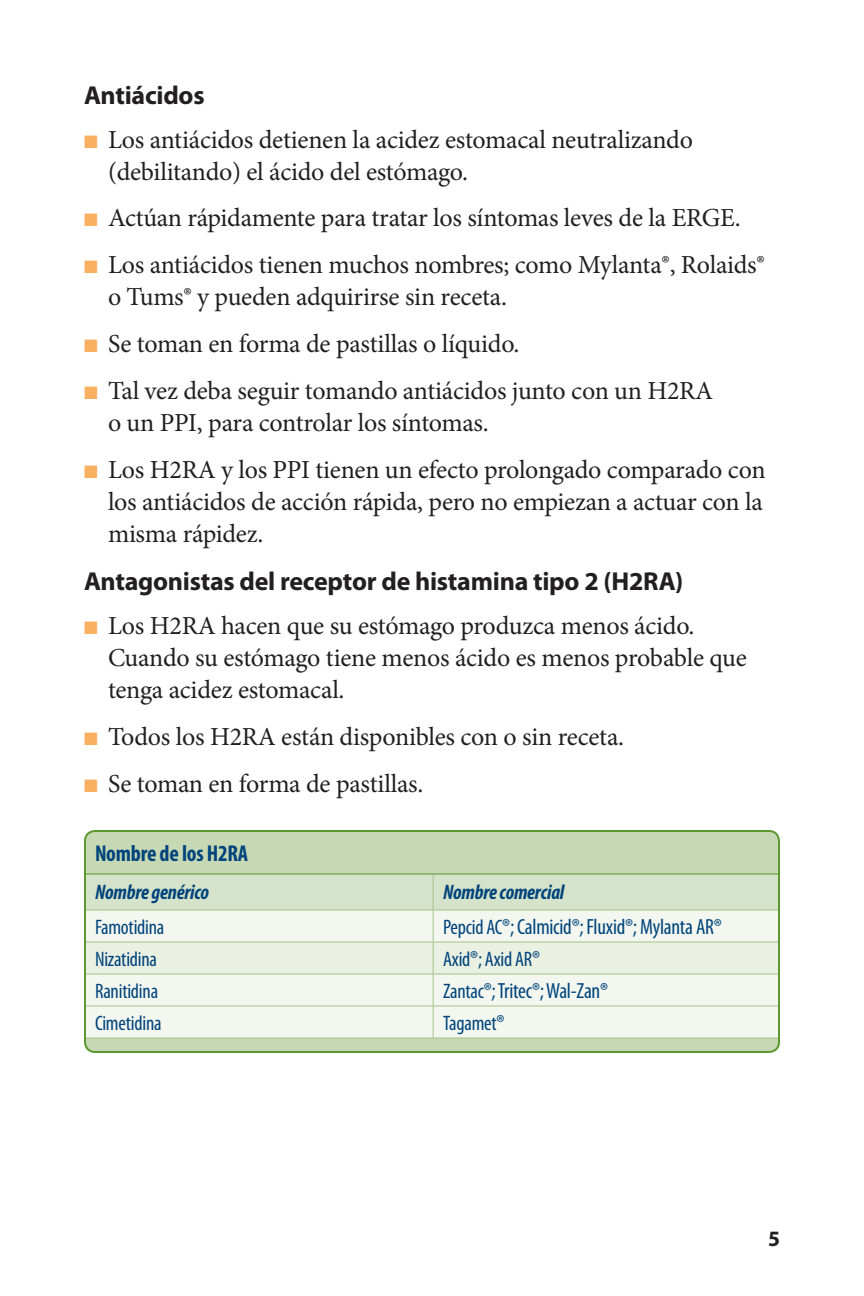
<style>
.page{position:relative;width:864px;height:1296px;background:#fff}
.page>*{position:absolute;margin:0;border:0;box-sizing:border-box;transform-origin:0 0}
.t1{font:26px/32px "Minion Pro";letter-spacing:-.01em;color:#231f20}
.sub_head_sans_serif{font:700 26px "Myriad Pro";letter-spacing:-.01em;color:#231f20}
.table_column_heads{font:700 condensed 23px "Myriad Pro";letter-spacing:-.01em;color:#00447b}
.table_bullets_conden{font:condensed 22px "Myriad Pro";letter-spacing:-.01em;color:#00447b}
.t2{font:700 22px "Myriad Pro";color:#231f20}
.table_bullets_conden-2{font:condensed 21px "Myriad Pro";letter-spacing:-.01em;color:#00447b}
.Table_subheads{font:italic 700 condensed 21px "Myriad Pro";letter-spacing:-.01em;color:#00447b}
.s1{color:#fab061}
.s2{font-size:21px}
.s3{font-size:22px}
</style>
<div class="page">
<div style="left:85px;top:831px;width:694px;height:221px;background:#c6d8b4;border-radius:10px"></div>
<div style="left:87px;top:875px;width:690px;height:35px;background:#d6e3cb"></div>
<div style="left:87px;top:911px;width:690px;height:126px;background:#f3f7f0"></div>
<div style="left:87px;top:943px;width:690px;height:31px;background:#eaf0e2"></div>
<hr style="left:85px;top:873px;width:348px;height:2px;background:#80ab5a">
<hr style="left:433px;top:875px;width:1px;height:35px;background:#a6c28a">
<hr style="left:433px;top:873px;width:346px;height:2px;background:#80ab5a">
<hr style="left:85px;top:910px;width:348px;height:1px;background:#a6c28a">
<hr style="left:433px;top:910px;width:1px;height:32px;background:#a6c28a">
<hr style="left:433px;top:910px;width:346px;height:1px;background:#a6c28a">
<hr style="left:85px;top:942px;width:348px;height:1px;background:#a6c28a">
<hr style="left:433px;top:942px;width:1px;height:32px;background:#a6c28a">
<hr style="left:433px;top:942px;width:346px;height:1px;background:#a6c28a">
<hr style="left:85px;top:974px;width:348px;height:1px;background:#a6c28a">
<hr style="left:433px;top:974px;width:1px;height:32px;background:#a6c28a">
<hr style="left:433px;top:974px;width:346px;height:1px;background:#a6c28a">
<hr style="left:85px;top:1006px;width:348px;height:1px;background:#a6c28a">
<hr style="left:85px;top:1038px;width:348px;height:1px;background:#a6c28a">
<hr style="left:433px;top:1006px;width:1px;height:32px;background:#a6c28a">
<hr style="left:433px;top:1006px;width:346px;height:1px;background:#a6c28a">
<hr style="left:433px;top:1038px;width:346px;height:1px;background:#a6c28a">
<div style="left:84px;top:830px;width:696px;height:223px;border:2px solid #5c9731;border-radius:10px"></div>
<p class="sub_head_sans_serif" style="left:84px;top:78px;width:122px">Antiácidos</p>
<p class="t1" style="left:108px;top:123px;width:586px;text-indent:-24px"><span class="s1">■</span> Los antiácidos detienen la acidez estomacal neutralizando (debilitando) el ácido del estómago.</p>
<p class="t1" style="left:84px;top:202px;width:658px"><span class="s1">■</span> Actúan rápidamente para tratar los síntomas leves de la ERGE.</p>
<p class="t1" style="left:108px;top:249px;width:658px;text-indent:-24px"><span class="s1">■</span> Los antiácidos tienen muchos nombres; como Mylanta®, Rolaids® o Tums® y pueden adquirirse sin receta.</p>
<p class="t1" style="left:84px;top:328px;width:437px"><span class="s1">■</span> Se toman en forma de pastillas o líquido.</p>
<p class="t1" style="left:108px;top:375px;width:607px;text-indent:-24px"><span class="s1">■</span> Tal vez deba seguir tomando antiácidos junto con un H2RA o un PPI, para controlar los síntomas.</p>
<p class="t1" style="left:108px;top:454px;width:659px;text-align:justify;text-indent:-24px"><span class="s1">■</span> Los H2RA y los PPI tienen un efecto prolongado comparado con los antiácidos de acción rápida, pero no empiezan a actuar con la misma rápidez.</p>
<p class="sub_head_sans_serif" style="left:84px;top:564px;width:601px">Antagonistas del receptor de histamina tipo 2 (H2RA)</p>
<p class="t1" style="left:108px;top:610px;width:640px;text-indent:-24px"><span class="s1">■</span> Los H2RA hacen que su estómago produzca menos ácido.<br>Cuando su estómago tiene menos ácido es menos probable que tenga acidez estomacal.</p>
<p class="t1" style="left:84px;top:721px;width:542px"><span class="s1">■</span> Todos los H2RA están disponibles con o sin receta.</p>
<p class="t1" style="left:84px;top:767px;width:341px"><span class="s1">■</span> Se toman en forma de pastillas.</p>
<p class="table_column_heads" style="left:95px;top:839px;width:155px">Nombre de los H2RA</p>
<p class="Table_subheads" style="left:95px;top:879px;width:116px">Nombre genérico</p>
<p class="Table_subheads" style="left:443px;top:879px;width:123px">Nombre comercial</p>
<p class="table_bullets_conden-2" style="left:95px;top:914px;width:71px">Famotidina</p>
<p class="table_bullets_conden" style="left:443px;top:914px;width:280px"><span class="s2">Pepcid AC</span>®; Calmicid®; Fluxid®; Mylanta AR®</p>
<p class="table_bullets_conden-2" style="left:95px;top:946px;width:64px">Nizatidina</p>
<p class="table_bullets_conden-2" style="left:443px;top:947px;width:98px">Axid<span class="s3">®</span>; Axid AR<span class="s3">®</span></p>
<p class="table_bullets_conden-2" style="left:95px;top:978px;width:65px">Ranitidina</p>
<p class="table_bullets_conden" style="left:443px;top:978px;width:167px"><span class="s2">Zantac</span>®; Tritec®; Wal-Zan®</p>
<p class="table_bullets_conden-2" style="left:95px;top:1010px;width:68px">Cimetidina</p>
<p class="table_bullets_conden-2" style="left:443px;top:1011px;width:63px">Tagamet<span class="s3">®</span></p>
<p class="t2" style="left:768px;top:1224px;width:13px">5</p>
</div>
